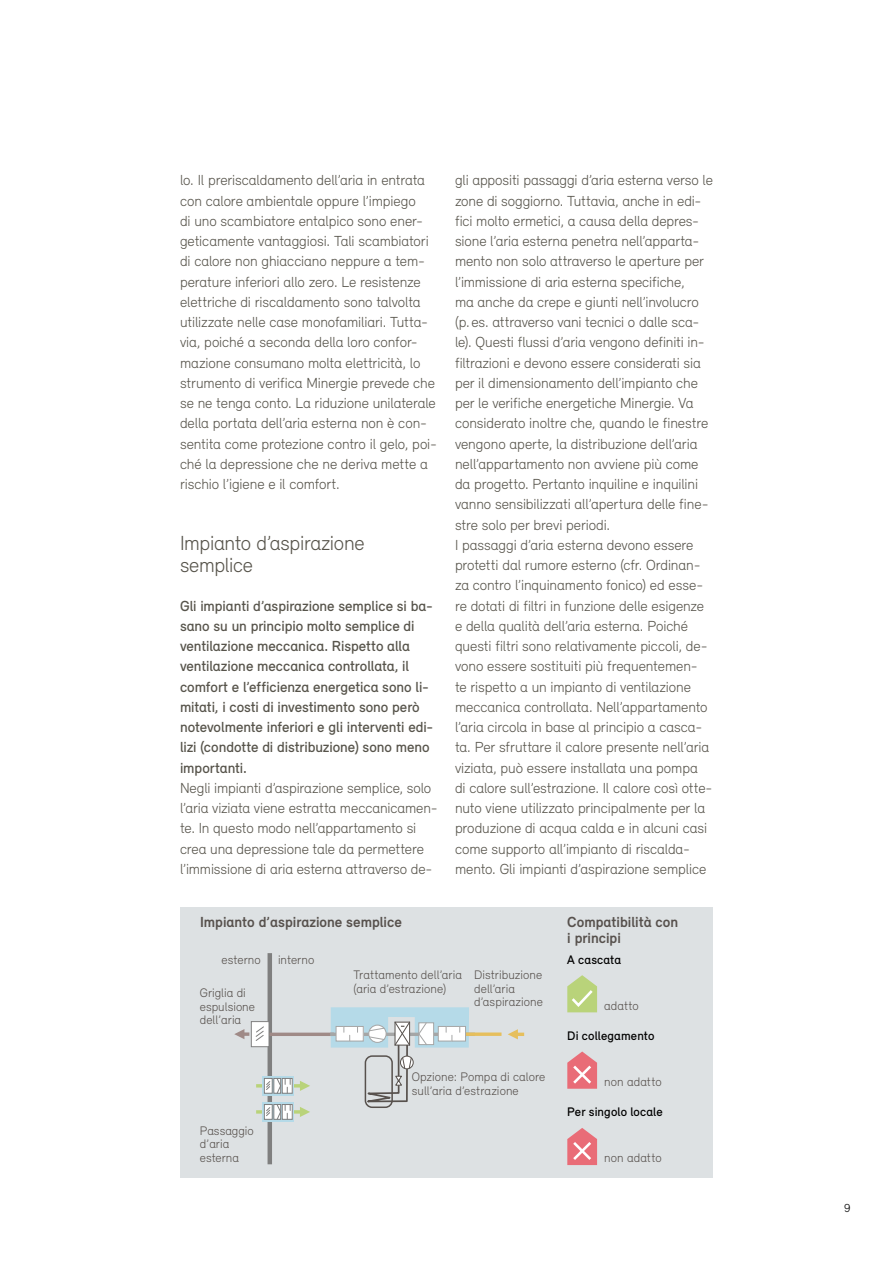
<style>
.page{position:relative;width:893px;height:1263px;background:#fff}
.page>*{position:absolute;margin:0;border:0;box-sizing:border-box;transform-origin:0 0}
.t1{font:300 21px/22.5px "Relevant";letter-spacing:-.015em;color:#57544b}
.t2{font:300 15px/20.2px "Relevant";letter-spacing:-.005em;color:#57544b}
.t3{font:500 15px/20.2px "Relevant";letter-spacing:-.005em;color:#57544b}
.t4{font:700 15px/16.5px "Relevant";color:#57514d}
.t5{font:300 12.75px/13.5px "Relevant";letter-spacing:.005em;color:#57514d}
.t6{font:500 12.75px "Relevant";letter-spacing:.01em;color:#000}
.t7{font:300 12px "Relevant";color:#000}
</style>
<div class="page">
<div style="left:180px;top:907px;width:533px;height:271px;background:#dde1e3"></div>
<hr style="left:268px;top:953px;width:4px;height:211px;background:#7f7f7f">
<svg style="left:269px;top:1032px;width:62px;height:4px"></svg>
<hr style="left:330px;top:1033px;width:145px;height:3px;background:#a5a6a6">
<svg style="left:469px;top:1032px;width:32px;height:4px"></svg>
<svg style="left:234px;top:1029px;width:15px;height:10px"></svg>
<div style="left:365px;top:1055px;width:28px;height:53px;border:2px solid #57514d;border-radius:7px"></div>
<hr style="left:256px;top:1084px;width:46px;height:3px;background:#b9d37a">
<svg style="left:300px;top:1081px;width:10px;height:10px"></svg>
<div style="left:262px;top:1076px;width:32px;height:19px;background:#b5dae8"></div>
<div style="left:264px;top:1078px;width:8px;height:15px;border:1px solid #7f7f7f"></div>
<div style="left:282px;top:1078px;width:11px;height:15px;border:1px solid #7f7f7f"></div>
<svg style="left:266px;top:1078px;width:25px;height:16px"></svg>
<svg style="left:331px;top:1007px;width:138px;height:96px"></svg>
<div style="left:251px;top:1021px;width:18px;height:26px;background:#fff"></div>
<div style="left:251px;top:1021px;width:18px;height:26px;border:1px solid #7f7f7f"></div>
<svg style="left:255px;top:1026px;width:9px;height:15px"></svg>
<hr style="left:256px;top:1110px;width:46px;height:3px;background:#b9d37a">
<svg style="left:300px;top:1107px;width:10px;height:10px"></svg>
<svg style="left:262px;top:1102px;width:32px;height:19px"></svg>
<div style="left:264px;top:1104px;width:8px;height:15px;border:1px solid #7f7f7f"></div>
<div style="left:282px;top:1104px;width:11px;height:15px;border:1px solid #7f7f7f"></div>
<svg style="left:266px;top:1104px;width:25px;height:16px"></svg>
<svg style="left:508px;top:1029px;width:16px;height:10px"></svg>
<svg style="left:567px;top:975px;width:30px;height:37px"></svg>
<svg style="left:567px;top:1051px;width:30px;height:38px"></svg>
<svg style="left:567px;top:1128px;width:30px;height:37px"></svg>
<p class="t2" style="left:180px;top:170px;width:258px">lo. Il preriscaldamento dell’aria in entrata con calore ambientale oppure l’impiego<br>di uno scambiatore entalpico sono ener&shy;geticamente vantaggiosi. Tali scambiatori di calore non ghiacciano neppure a tem&shy;perature inferiori allo zero. Le resistenze elettriche di riscaldamento sono talvolta utilizzate nelle case monofamiliari. Tutta&shy;via, poiché a seconda della loro confor&shy;mazione consumano molta elettricità, lo strumento di verifica Minergie prevede che se ne tenga conto. La riduzione unilaterale della portata dell’aria esterna non è con&shy;sentita come protezione contro il gelo, poi&shy;ché la depressione che ne deriva mette a rischio l’igiene e il comfort.</p>
<h1 class="t1" style="left:180px;top:531px;width:186px">Impianto d’aspirazione semplice</h1>
<p class="t3" style="left:180px;top:595px;width:255px">Gli impianti d’aspirazione semplice si ba&shy;sano su un principio molto semplice di ventilazione meccanica. Rispetto alla ventilazione meccanica controllata, il comfort e l’efficienza energetica sono li&shy;mitati, i costi di investimento sono però notevolmente inferiori e gli interventi edi&shy;lizi (condotte di distribuzione) sono meno importanti.</p>
<p class="t2" style="left:180px;top:777px;width:259px">Negli impianti d’aspirazione semplice, solo l’aria viziata viene estratta meccanicamen&shy;te. In questo modo nell’appartamento si crea una depressione tale da permettere l’immissione di aria esterna attraverso de-</p>
<p class="t5" style="left:200px;top:654px;width:56px">Presa dell’</p>
<p class="t5" style="left:353px;top:674px;width:89px">Trattamento aria</p>
<p class="t5" style="left:200px;top:772px;width:48px;line-height:27px">Griglia di dell’aria</p>
<p class="t2" style="left:455px;top:170px;width:259px">gli appositi passaggi d’aria esterna verso le zone di soggiorno. Tuttavia, anche in edi&shy;fici molto ermetici, a causa della depres&shy;sione l’aria esterna penetra nell’apparta&shy;mento non solo attraverso le aperture per l’immissione di aria esterna specifiche,<br>ma anche da crepe e giunti nell’involucro (p.es. attraverso vani tecnici o dalle sca&shy;le). Questi flussi d’aria vengono definiti in&shy;filtrazioni e devono essere considerati sia per il dimensionamento dell’impianto che per le verifiche energetiche Minergie. Va considerato inoltre che, quando le finestre vengono aperte, la distribuzione dell’aria nell’appartamento non avviene più come da progetto. Pertanto inquiline e inquilini vanno sensibilizzati all’apertura delle fine&shy;stre solo per brevi periodi.<br>I passaggi d’aria esterna devono essere protetti dal rumore esterno (cfr. Ordinan&shy;za contro l’inquinamento fonico) ed esse&shy;re dotati di filtri in funzione delle esigenze e della qualità dell’aria esterna. Poiché questi filtri sono relativamente piccoli, de&shy;vono essere sostituiti più frequentemen&shy;te rispetto a un impianto di ventilazione meccanica controllata. Nell’appartamento l’aria circola in base al principio a casca&shy;ta. Per sfruttare il calore presente nell’aria viziata, può essere installata una pompa<br>di calore sull’estrazione. Il calore così otte&shy;nuto viene utilizzato principalmente per la produzione di acqua calda e in alcuni casi come supporto all’impianto di riscalda&shy;mento. Gli impianti d’aspirazione semplice</p>
<p class="t5" style="left:483px;top:643px;width:70px">Distribuzione dell'aria</p>
<p class="t5" style="left:604px;top:653px;width:36px">adatto</p>
<p class="t6" style="left:567px;top:683px;width:89px">Di collegamento</p>
<p class="t6" style="left:567px;top:759px;width:97px">Per singolo locale</p>
<p class="t5" style="left:483px;top:783px;width:69px">dell'aria d’immissione</p>
<p class="t5" style="left:604px;top:806px;width:59px">non adatto</p>
<p class="t4" style="left:200px;top:913px;width:203px">Impianto d’aspirazione semplice</p>
<p class="t4" style="left:567px;top:913px;width:112px">Compatibilità con i principi</p>
<p class="t5" style="left:221px;top:952px;width:41px">esterno</p>
<p class="t5" style="left:278px;top:952px;width:38px">interno</p>
<p class="t5" style="left:200px;top:986px;width:57px">Griglia di espulsione dell’aria</p>
<p class="t5" style="left:200px;top:1123px;width:55px">Passaggio d’aria esterna</p>
<p class="t5" style="left:353px;top:968px;width:110px">Trattamento dell’aria (aria d’estrazione)</p>
<p class="t5" style="left:474px;top:968px;width:70px">Distribuzione dell’aria d’aspirazione</p>
<p class="t5" style="left:412px;top:1070px;width:135px">Opzione: Pompa di calore sull’aria d’estrazione</p>
<p class="t6" style="left:567px;top:952px;width:55px">A cascata</p>
<p class="t5" style="left:604px;top:998px;width:36px">adatto</p>
<p class="t6" style="left:567px;top:1028px;width:89px">Di collegamento</p>
<p class="t5" style="left:604px;top:1074px;width:59px">non adatto</p>
<p class="t6" style="left:567px;top:1104px;width:97px">Per singolo locale</p>
<p class="t5" style="left:604px;top:1151px;width:59px">non adatto</p>
<p class="t7" style="left:844px;top:1201px;width:8px">9</p>
</div>
